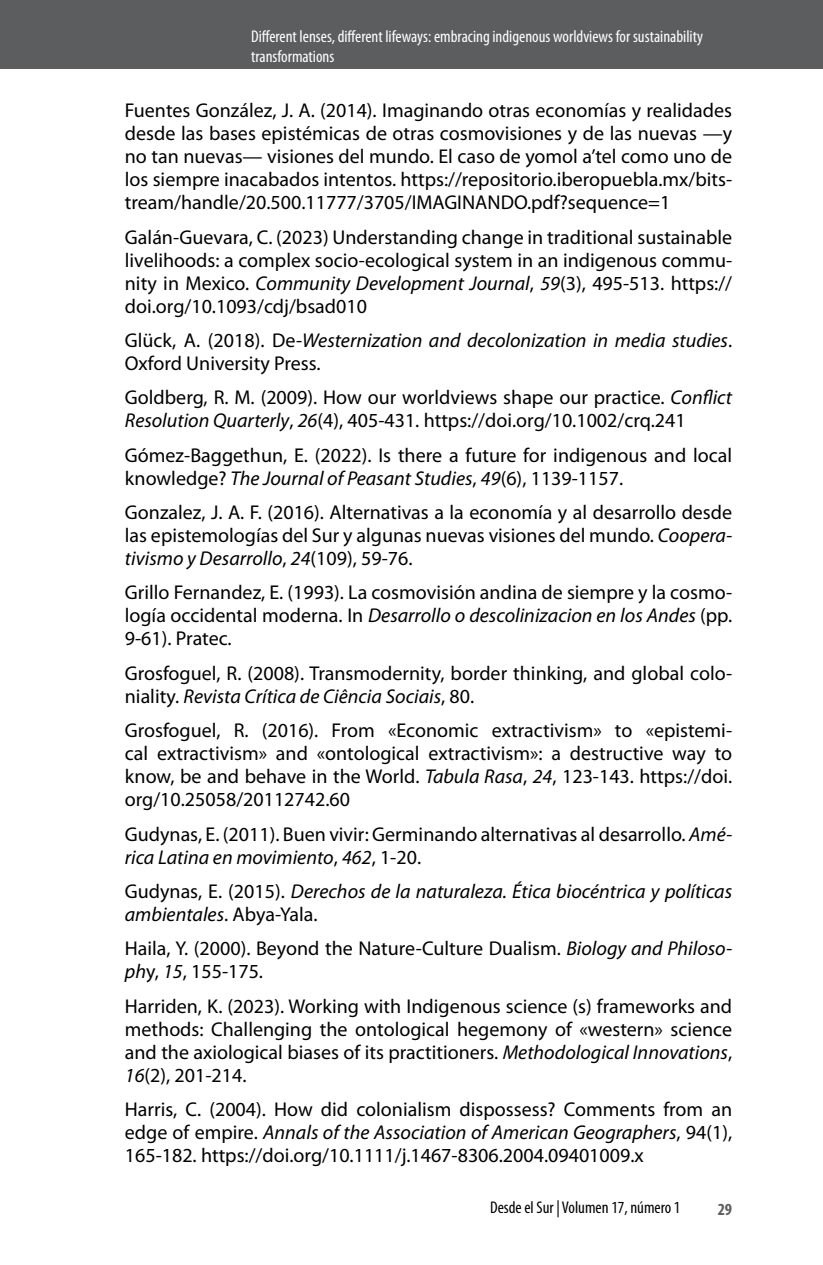
<style>
.page{position:relative;width:823px;height:1265px;background:#fff}
.page>*{position:absolute;margin:0;border:0;box-sizing:border-box;transform-origin:0 0}
.t1{font:20px/23px "Myriad Pro";color:#000;text-align:justify}
.t2{font:italic 20px/23px "Myriad Pro";color:#000}
.t3{font:condensed 17px/20px "Myriad Pro";color:#fff}
.t4{font:condensed 17px "Myriad Pro";color:#000}
.t5{font:700 condensed 17px "Myriad Pro";color:#5c5d5f}
.s1{font-style:italic}
.s2{font-style:normal}
</style>
<div class="page">
<div style="left:0;top:0;width:822px;height:68px;background:#5c5d5f"></div>
<p class="t3" style="left:251px;top:26px;width:453px">Different lenses, different lifeways: embracing indigenous worldviews for sustainability transformations</p>
<p class="t1" style="left:125px;top:99px;width:608px">Fuentes González, J. A. (2014). Imaginando otras economías y realidades desde las bases epistémicas de otras cosmovisiones y de las nuevas —y no tan nuevas— visiones del mundo. El caso de yomol a’tel como uno de los siempre inacabados intentos. https://repositorio.iberopuebla.mx/bits&shy;tream/handle/20.500.11777/3705/IMAGINANDO.pdf?sequence=1</p>
<p class="t1" style="left:125px;top:225px;width:608px">Galán-Guevara, C. (2023) Understanding change in traditional sustainable livelihoods: a complex socio-ecological system in an indigenous commu&shy;nity in Mexico. <span class="s1">Community Development Journal</span>, <span class="s1">59</span>(3), 495-513. https:// doi.org/10.1093/cdj/bsad010</p>
<p class="t2" style="left:125px;top:328px;width:608px"><span class="s2">Glück, A. (2018). De-</span>Westernization and decolonization in media studies<span class="s2">.<br>Oxford University Press.</span></p>
<p class="t1" style="left:125px;top:386px;width:608px">Goldberg, R. M. (2009). How our worldviews shape our practice. <span class="s1">Conflict<br>Resolution Quarterly</span>, <span class="s1">26</span>(4), 405-431. https://doi.org/10.1002/crq.241</p>
<p class="t1" style="left:125px;top:443px;width:608px">Gómez-Baggethun, E. (2022). Is there a future for indigenous and local knowledge? <span class="s1">The Journal of Peasant Studies</span>, <span class="s1">49</span>(6), 1139-1157.</p>
<p class="t1" style="left:125px;top:500px;width:608px">Gonzalez, J. A. F. (2016). Alternativas a la economía y al desarrollo desde las epistemologías del Sur y algunas nuevas visiones del mundo. <span class="s1">Coopera&shy;tivismo y Desarrollo</span>, <span class="s1">24</span>(109), 59-76.</p>
<p class="t1" style="left:125px;top:581px;width:608px">Grillo Fernandez, E. (1993). La cosmovisión andina de siempre y la cosmo&shy;logía occidental moderna. In <span class="s1">Desarrollo o descolinizacion en los Andes</span> (pp.<br>9-61). Pratec.</p>
<p class="t1" style="left:125px;top:661px;width:608px">Grosfoguel, R. (2008). Transmodernity, border thinking, and global colo&shy;niality. <span class="s1">Revista Crítica de Ciência Sociais</span>, 80.</p>
<p class="t1" style="left:125px;top:718px;width:608px">Grosfoguel, R. (2016). From «Economic extractivism» to «epistemi&shy;cal extractivism» and «ontological extractivism»: a destructive way to know, be and behave in the World. <span class="s1">Tabula Rasa</span>, <span class="s1">24</span>, 123-143. https://doi. org/10.25058/20112742.60</p>
<p class="t1" style="left:125px;top:822px;width:608px">Gudynas, E. (2011). Buen vivir: Germinando alternativas al desarrollo. <span class="s1">Amé&shy;rica Latina en movimiento</span>, <span class="s1">462</span>, 1-20.</p>
<p class="t2" style="left:125px;top:879px;width:608px"><span class="s2">Gudynas, E. (2015).</span> Derechos de la naturaleza. Ética biocéntrica y políticas ambientales<span class="s2">. Abya-Yala.</span></p>
<p class="t1" style="left:125px;top:936px;width:608px">Haila, Y. (2000). Beyond the Nature-Culture Dualism. <span class="s1">Biology and Philoso&shy;ph</span>y, <span class="s1">15</span>, 155-175.</p>
<p class="t1" style="left:125px;top:994px;width:608px">Harriden, K. (2023). Working with Indigenous science (s) frameworks and methods: Challenging the ontological hegemony of «western» science and the axiological biases of its practitioners. <span class="s1">Methodological Innovations</span>, <span class="s1">16</span>(2), 201-214.</p>
<p class="t1" style="left:125px;top:1097px;width:608px">Harris, C. (2004). How did colonialism dispossess? Comments from an edge of empire. <span class="s1">Annals of the Association of American Geographers</span>, 94(1), 165-182. https://doi.org/10.1111/j.1467-8306.2004.09401009.x</p>
<p class="t4" style="left:489px;top:1196px;width:192px">Desde el Sur | Volumen 17, número 1</p>
<p class="t5" style="left:717px;top:1198px;width:16px">29</p>
</div>
